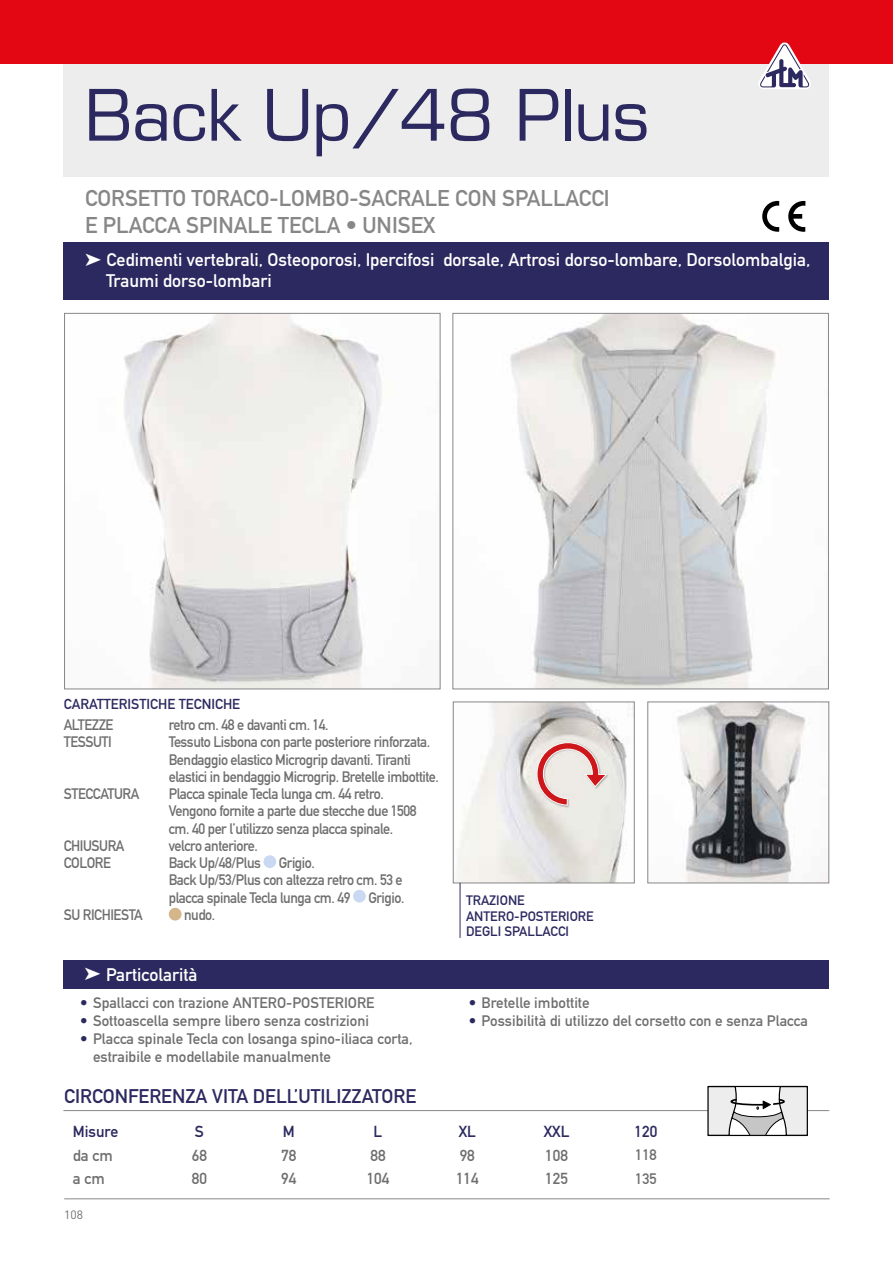
<style>
.page{position:relative;width:893px;height:1263px;background:#fff}
.page>*{position:absolute;margin:0;border:0;box-sizing:border-box;transform-origin:0 0}
.t1{font:69px "Eurostile";letter-spacing:-.015em;color:#2b295f}
.t2{font:22.5px/27px "DIN Mittelschrift";color:#878787}
.t3{font:19.5px "DIN Mittelschrift";color:#2b295f}
.t4{font:18px/21px "DIN Mittelschrift";color:#fff}
.t5{font:15.75px "DIN Mittelschrift";color:#706f6f}
.t6{font:15.75px "DIN Mittelschrift";color:#2b295f}
.t7{font:15px/17.2px "DIN Mittelschrift";letter-spacing:-.03em;color:#706f6f;scale:.94 1}
.t8{font:15px/18px "DIN Mittelschrift";color:#706f6f}
.t9{font:15px "DIN Mittelschrift";letter-spacing:-.03em;color:#706f6f}
.t10{font:14.25px "DIN Mittelschrift";color:#2b295f}
.t11{font:13.5px/15.8px "DIN Mittelschrift";color:#2b295f}
.t12{font:12px "DIN";color:#706f6f}
.s1{font-family:"Helvetica Neue LT Std";color:#2b295f}
</style>
<div class="page">
<div style="left:64px;top:64px;width:765px;height:112px;background:#ededed"></div>
<div style="left:64px;top:242px;width:765px;height:58px;background:#2b295f"></div>
<div style="left:0;top:0;width:893px;height:64px;background:#e30613"></div>
<svg style="left:788px;top:201px;width:17px;height:31px"></svg>
<svg style="left:762px;top:201px;width:17px;height:31px"></svg>
<svg style="left:758px;top:42px;width:53px;height:47px"></svg>
<img style="left:124px;top:315px;width:258px;height:372px">
<div style="left:64px;top:313px;width:376px;height:376px;border:1px solid #878787"></div>
<img style="left:510px;top:315px;width:266px;height:372px">
<div style="left:452px;top:313px;width:377px;height:376px;border:1px solid #878787"></div>
<div style="left:263px;top:855px;width:13px;height:13px;background:#c8d9f1;border-radius:50%"></div>
<div style="left:353px;top:890px;width:13px;height:12px;background:#c8d9f1;border-radius:50%"></div>
<div style="left:169px;top:908px;width:13px;height:12px;background:#d5b58a;border-radius:50%"></div>
<img style="left:677px;top:703px;width:150px;height:178px">
<div style="left:647px;top:701px;width:182px;height:182px;border:1px solid #878787"></div>
<hr style="left:64px;top:1198px;width:766px;height:1px;background:#878787">
<div style="left:63px;top:960px;width:765px;height:28px;background:#2b295f"></div>
<hr style="left:63px;top:1110px;width:645px;height:1px;background:#878787">
<svg style="left:707px;top:1085px;width:122px;height:51px"></svg>
<img style="left:458px;top:703px;width:175px;height:178px">
<div style="left:453px;top:701px;width:182px;height:182px;border:1px solid #878787"></div>
<hr style="left:460px;top:883px;width:1px;height:55px;background:#2b295f">
<img style="left:537px;top:742px;width:72px;height:65px">
<svg style="left:536px;top:742px;width:72px;height:64px"></svg>
<h1 class="t1" style="left:85px;top:74px;width:566px">Back Up/48 Plus</h1>
<h2 class="t2" style="left:85px;top:184px;width:526px">CORSETTO TORACO-LOMBO-SACRALE CON SPALLACCI<br>E PLACCA SPINALE TECLA • UNISEX</h2>
<p class="t4" style="left:106px;top:249px;width:706px;text-indent:-21px">➤ Cedimenti vertebrali, Osteoporosi, Ipercifosi dorsale, Artrosi dorso-lombare, Dorsolombalgia,<br>Traumi dorso-lombari</p>
<p class="t10" style="left:64px;top:695px;width:178px">CARATTERISTICHE TECNICHE</p>
<p class="t7" style="left:64px;top:716px;width:54px">ALTEZZE</p>
<p class="t7" style="left:169px;top:716px;width:172px">retro cm. 48 e davanti cm. 14.</p>
<p class="t7" style="left:64px;top:733px;width:53px">TESSUTI</p>
<p class="t7" style="left:169px;top:733px;width:289px">Tessuto Lisbona con parte posteriore rinforzata.<br>Bendaggio elastico Microgrip davanti. Tiranti elastici in bendaggio Microgrip. Bretelle imbottite.</p>
<p class="t7" style="left:64px;top:785px;width:82px">STECCATURA</p>
<p class="t7" style="left:169px;top:785px;width:265px">Placca spinale Tecla lunga cm. 44 retro.<br>Vengono fornite a parte due stecche due 1508 cm. 40 per l’utilizzo senza placca spinale.</p>
<p class="t7" style="left:64px;top:837px;width:66px">CHIUSURA</p>
<p class="t7" style="left:169px;top:837px;width:96px">velcro anteriore.</p>
<p class="t7" style="left:64px;top:854px;width:52px">COLORE</p>
<p class="t7" style="left:169px;top:854px;width:252px">Back Up/48/Plus Grigio.<br>Back Up/53/Plus con altezza retro cm. 53 e placca spinale Tecla lunga cm. 49 Grigio.</p>
<p class="t7" style="left:64px;top:906px;width:86px">SU RICHIESTA</p>
<p class="t7" style="left:184px;top:906px;width:35px">nudo.</p>
<p class="t4" style="left:85px;top:964px;width:115px">➤ Particolarità</p>
<p class="t8" style="left:80px;top:994px;width:296px"><span class="s1">•</span> Spallacci con trazione ANTERO-POSTERIORE</p>
<p class="t8" style="left:80px;top:1012px;width:290px"><span class="s1">•</span> Sottoascella sempre libero senza costrizioni</p>
<p class="t8" style="left:93px;top:1030px;width:321px;text-indent:-13px"><span class="s1">•</span> Placca spinale Tecla con losanga spino-iliaca corta, estraibile e modellabile manualmente</p>
<p class="t11" style="left:466px;top:892px;width:129px">TRAZIONE<br>ANTERO-POSTERIORE<br>DEGLI SPALLACCI</p>
<p class="t8" style="left:469px;top:993px;width:122px"><span class="s1">•</span> Bretelle imbottite</p>
<p class="t8" style="left:469px;top:1011px;width:341px"><span class="s1">•</span> Possibilità di utilizzo del corsetto con e senza Placca</p>
<h3 class="t3" style="left:64px;top:1084px;width:353px">CIRCONFERENZA VITA DELL’UTILIZZATORE</h3>
<p class="t6" style="left:73px;top:1122px;width:47px">Misure</p>
<p class="t6" style="left:195px;top:1122px;width:11px">S</p>
<p class="t6" style="left:283px;top:1122px;width:13px">M</p>
<p class="t6" style="left:374px;top:1122px;width:10px">L</p>
<p class="t6" style="left:459px;top:1122px;width:19px">XL</p>
<p class="t6" style="left:544px;top:1122px;width:27px">XXL</p>
<p class="t6" style="left:635px;top:1122px;width:24px">120</p>
<p class="t5" style="left:73px;top:1146px;width:42px">da cm</p>
<p class="t5" style="left:192px;top:1146px;width:17px">68</p>
<p class="t5" style="left:281px;top:1146px;width:17px">78</p>
<p class="t5" style="left:370px;top:1146px;width:17px">88</p>
<p class="t5" style="left:460px;top:1146px;width:17px">98</p>
<p class="t5" style="left:545px;top:1146px;width:24px">108</p>
<p class="t9" style="left:635px;top:1146px;width:23px">118</p>
<p class="t5" style="left:73px;top:1169px;width:34px">a cm</p>
<p class="t5" style="left:192px;top:1169px;width:17px">80</p>
<p class="t5" style="left:281px;top:1169px;width:17px">94</p>
<p class="t5" style="left:367px;top:1169px;width:24px">104</p>
<p class="t5" style="left:456px;top:1169px;width:24px">114</p>
<p class="t5" style="left:545px;top:1169px;width:24px">125</p>
<p class="t9" style="left:635px;top:1170px;width:23px">135</p>
<p class="t12" style="left:64px;top:1207px;width:20px">108</p>
</div>
